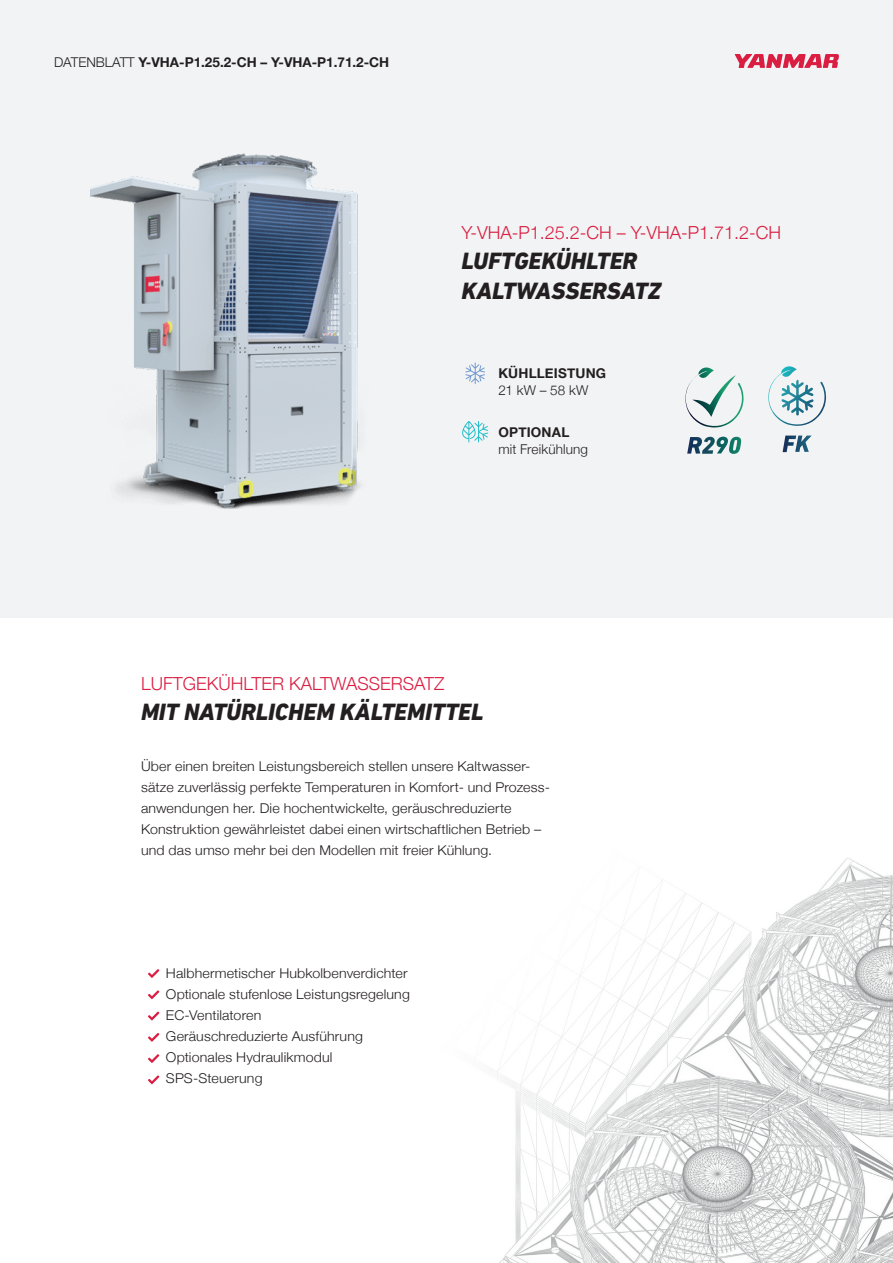
<style>
.page{position:relative;width:893px;height:1263px;background:#fff}
.page>*{position:absolute;margin:0;border:0;box-sizing:border-box;transform-origin:0 0}
.t1{font:italic 800 24px/30px "DIN Next LT Pro";color:#231f20}
.t2{font:300 18px "Helvetica Neue";color:#da1e42}
.t3{font:300 13.5px/21px "Helvetica Neue";letter-spacing:.01em;color:#231f20;scale:1.05 1}
.t4{font:700 13.5px "Helvetica Neue";letter-spacing:.01em;color:#231f20}
.t5{font:300 13.5px "Helvetica Neue";letter-spacing:.01em;color:#231f20}
.s1{font-weight:300}
</style>
<div class="page">
<img style="left:491px;top:857px;width:402px;height:406px">
<div style="left:0;top:0;width:893px;height:617px;background:#f2f3f4"></div>
<svg style="left:735px;top:54px;width:104px;height:14px"></svg>
<svg style="left:148px;top:969px;width:11px;height:9px"></svg>
<svg style="left:148px;top:990px;width:11px;height:9px"></svg>
<svg style="left:148px;top:1011px;width:11px;height:9px"></svg>
<svg style="left:148px;top:1033px;width:11px;height:9px"></svg>
<svg style="left:148px;top:1054px;width:11px;height:9px"></svg>
<svg style="left:148px;top:1075px;width:11px;height:9px"></svg>
<svg style="left:782px;top:436px;width:30px;height:16px"></svg>
<svg style="left:768px;top:366px;width:58px;height:60px"></svg>
<svg style="left:685px;top:367px;width:58px;height:61px"></svg>
<svg style="left:687px;top:437px;width:54px;height:17px"></svg>
<img style="left:90px;top:154px;width:271px;height:355px">
<svg style="left:465px;top:362px;width:20px;height:22px"></svg>
<svg style="left:462px;top:421px;width:26px;height:21px"></svg>
<p class="t4" style="left:54px;top:52px;width:337px"><span class="s1">DATENBLATT</span> Y-VHA-P1.25.2-CH – Y-VHA-P1.71.2-CH</p>
<h2 class="t2" style="left:461px;top:218px;width:321px">Y-VHA-P1.25.2-CH – Y-VHA-P1.71.2-CH</h2>
<h1 class="t1" style="left:461px;top:245px;width:201px">LUFTGEKÜHLTER<br>KALTWASSERSATZ</h1>
<p class="t4" style="left:498px;top:363px;width:109px">KÜHLLEISTUNG</p>
<p class="t5" style="left:498px;top:379px;width:91px">21 kW – 58 kW</p>
<p class="t4" style="left:498px;top:422px;width:73px">OPTIONAL</p>
<p class="t5" style="left:498px;top:438px;width:91px">mit Freikühlung</p>
<h2 class="t2" style="left:141px;top:669px;width:305px">LUFTGEKÜHLTER KALTWASSERSATZ</h2>
<h1 class="t1" style="left:141px;top:697px;width:344px">MIT NATÜRLICHEM KÄLTEMITTEL</h1>
<p class="t3" style="left:141px;top:755px;width:391px">Über einen breiten Leistungsbereich stellen unsere Kaltwasser&shy;sätze zuverlässig perfekte Temperaturen in Komfort- und Prozess&shy;anwendungen her. Die hochentwickelte, geräuschreduzierte Konstruktion gewährleistet dabei einen wirtschaftlichen Betrieb – und das umso mehr bei den Modellen mit freier Kühlung.</p>
<p class="t3" style="left:166px;top:962px;width:234px">Halbhermetischer Hubkolbenverdichter<br>Optionale stufenlose Leistungsregelung<br>EC-Ventilatoren<br>Geräuschreduzierte Ausführung<br>Optionales Hydraulikmodul<br>SPS-Steuerung</p>
</div>
